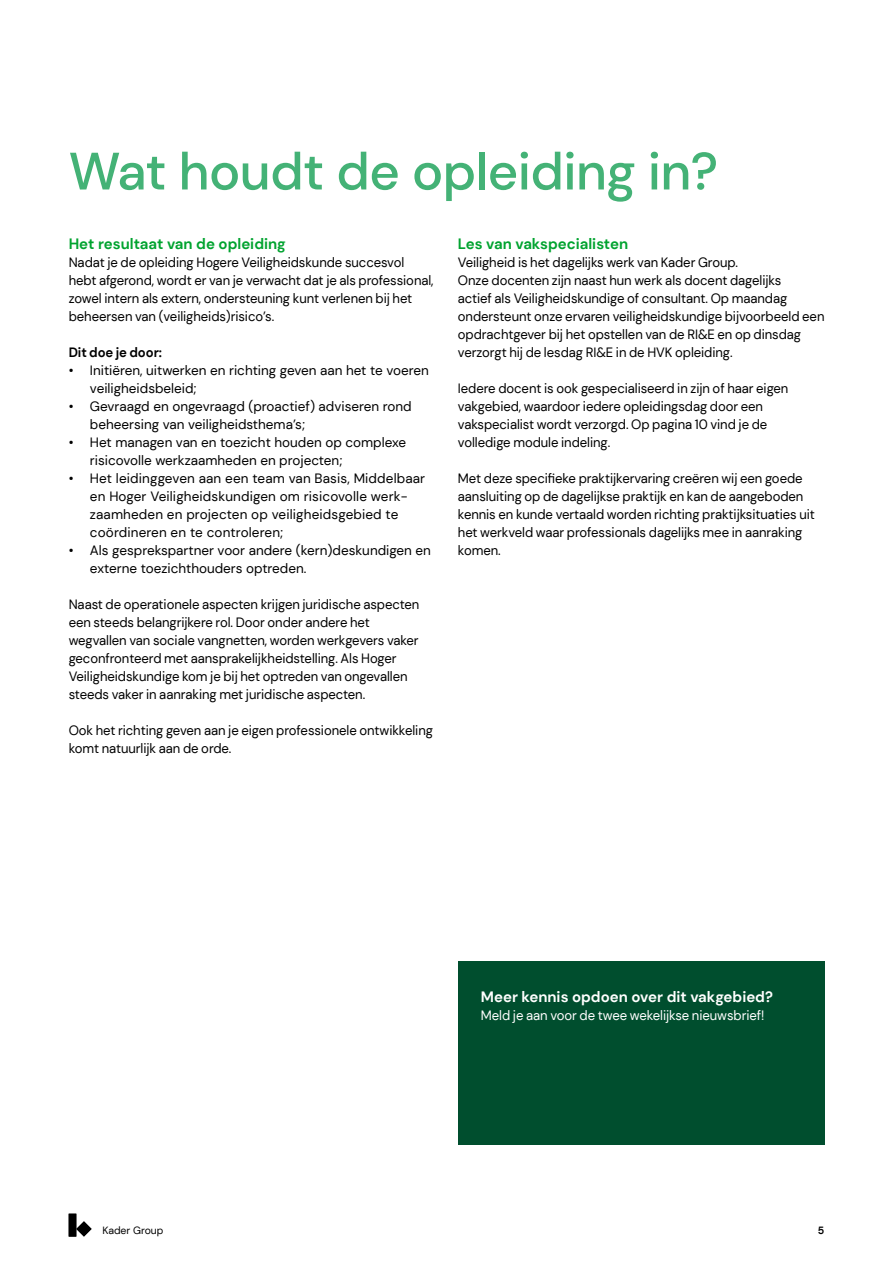
<style>
.page{position:relative;width:893px;height:1263px;background:#fff}
.page>*{position:absolute;margin:0;border:0;box-sizing:border-box;transform-origin:0 0}
.t1{font:500 52.5px "DM Sans";letter-spacing:-.01em;color:#44b276}
.t2{font:700 15px "DM Sans";color:#00a32f}
.t3{font:700 15px "DM Sans";color:#fff}
.t4{font:13.5px/18px "DM Sans";letter-spacing:-.005em;color:#000}
.t5{font:13.5px "DM Sans";letter-spacing:-.005em;color:#fff}
.t6{font:700 13.5px "DM Sans";letter-spacing:-.005em;color:#000}
.t7{font:10.5px "DM Sans";color:#000}
.t8{font:700 10.5px "DM Sans";color:#000}
</style>
<div class="page">
<div style="left:458px;top:962px;width:366px;height:183px;background:#004e2e"></div>
<svg style="left:69px;top:1214px;width:23px;height:22px"></svg>
<h1 class="t1" style="left:69px;top:138px;width:651px">Wat houdt de opleiding in?</h1>
<p class="t2" style="left:69px;top:234px;width:219px">Het resultaat van de opleiding</p>
<p class="t4" style="left:69px;top:253px;width:366px">Nadat je de opleiding Hogere Veiligheidskunde succesvol hebt afgerond, wordt er van je verwacht dat je als professional, zowel intern als extern, ondersteuning kunt verlenen bij het beheersen van (veiligheids)risico’s.</p>
<p class="t6" style="left:69px;top:343px;width:95px">Dit doe je door:</p>
<p class="t4" style="left:90px;top:361px;width:340px;text-indent:-21px">• Initiëren, uitwerken en richting geven aan het te voeren veiligheidsbeleid;</p>
<p class="t4" style="left:90px;top:397px;width:323px;text-indent:-21px">• Gevraagd en ongevraagd (proactief) adviseren rond beheersing van veiligheidsthema’s;</p>
<p class="t4" style="left:90px;top:433px;width:318px;text-indent:-21px">• Het managen van en toezicht houden op complexe risicovolle werkzaamheden en projecten;</p>
<p class="t4" style="left:90px;top:469px;width:337px;text-indent:-21px">• Het leidinggeven aan een team van Basis, Middelbaar en Hoger Veiligheidskundigen om risicovolle werk&shy;zaamheden en projecten op veiligheidsgebied te coördineren en te controleren;</p>
<p class="t4" style="left:90px;top:541px;width:342px;text-indent:-21px">• Als gesprekspartner voor andere (kern)deskundigen en externe toezichthouders optreden.</p>
<p class="t4" style="left:69px;top:595px;width:352px">Naast de operationele aspecten krijgen juridische aspecten een steeds belangrijkere rol. Door onder andere het wegvallen van sociale vangnetten, worden werkgevers vaker geconfronteerd met aansprakelijkheidstelling. Als Hoger Veiligheidskundige kom je bij het optreden van ongevallen steeds vaker in aanraking met juridische aspecten.</p>
<p class="t4" style="left:69px;top:721px;width:366px">Ook het richting geven aan je eigen professionele ontwikkeling komt natuurlijk aan de orde.</p>
<p class="t2" style="left:458px;top:234px;width:172px">Les van vakspecialisten</p>
<p class="t4" style="left:458px;top:253px;width:368px">Veiligheid is het dagelijks werk van Kader Group.<br>Onze docenten zijn naast hun werk als docent dagelijks<br>actief als Veiligheidskundige of consultant. Op maandag ondersteunt onze ervaren veiligheidskundige bijvoorbeeld een opdrachtgever bij het opstellen van de RI&amp;E en op dinsdag verzorgt hij de lesdag RI&amp;E in de HVK opleiding.</p>
<p class="t4" style="left:458px;top:379px;width:332px">Iedere docent is ook gespecialiseerd in zijn of haar eigen vakgebied, waardoor iedere opleidingsdag door een vakspecialist wordt verzorgd. Op pagina 10 vind je de volledige module indeling.</p>
<p class="t4" style="left:458px;top:469px;width:358px">Met deze specifieke praktijkervaring creëren wij een goede aansluiting op de dagelijkse praktijk en kan de aangeboden kennis en kunde vertaald worden richting praktijksituaties uit het werkveld waar professionals dagelijks mee in aanraking komen.</p>
<p class="t3" style="left:481px;top:987px;width:294px">Meer kennis opdoen over dit vakgebied?</p>
<p class="t5" style="left:481px;top:1007px;width:285px">Meld je aan voor de twee wekelijkse nieuwsbrief!</p>
<p class="t7" style="left:102px;top:1224px;width:63px">Kader Group</p>
<p class="t8" style="left:818px;top:1223px;width:8px">5</p>
</div>
